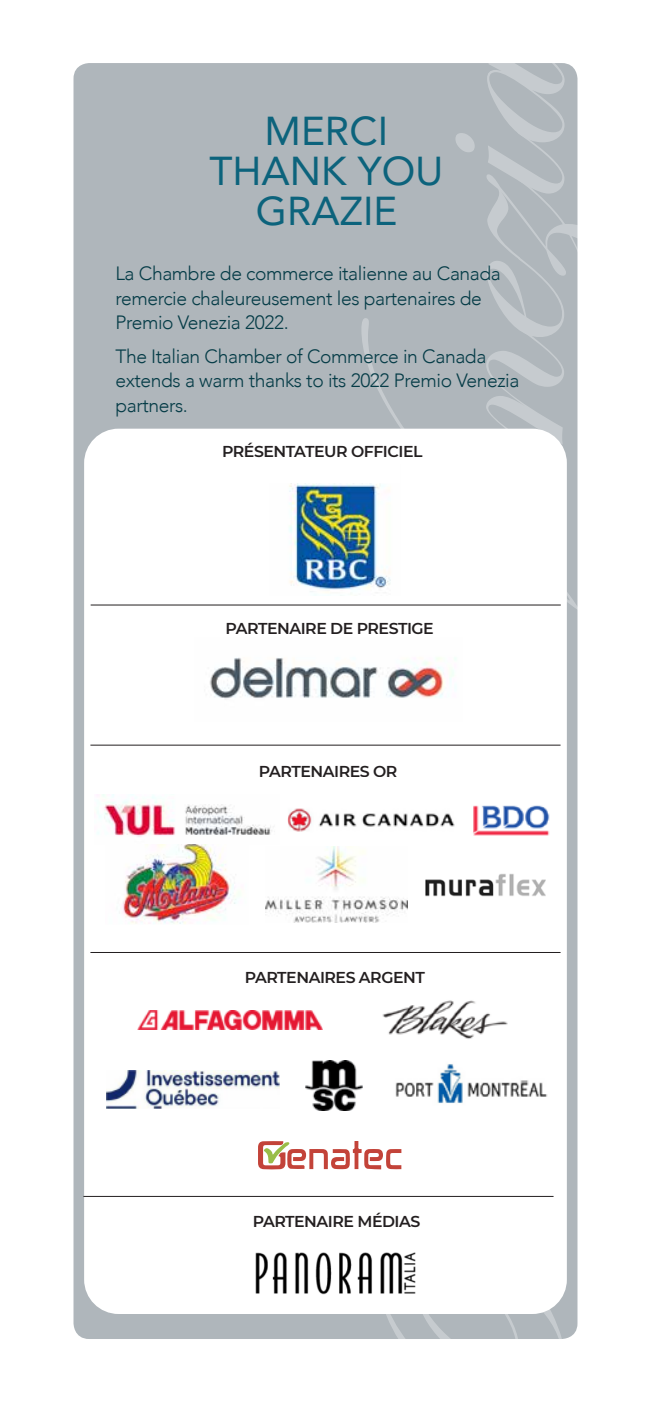
<style>
.page{position:relative;width:651px;height:1402px;background:#fff}
.page>*{position:absolute;margin:0;border:0;box-sizing:border-box;transform-origin:0 0}
.t1{font:40.25px/40.2px "Avenir";color:#0c637c;text-align:center}
.t2{font:300 19.25px/24.5px "Avenir";letter-spacing:-.02em;color:#053c47}
.t3{font:600 15.75px "Montserrat";letter-spacing:-.03em;color:#231f20}
</style>
<div class="page">
<div style="left:74px;top:63px;width:504px;height:1276px;background:#afb6bb;border-radius:16px"></div>
<svg style="left:386px;top:1292px;width:180px;height:47px"></svg>
<svg style="left:361px;top:318px;width:217px;height:382px"></svg>
<svg style="left:455px;top:63px;width:123px;height:453px"></svg>
<div style="left:84px;top:429px;width:483px;height:885px;background:#fff;border-radius:34px"></div>
<hr style="left:91px;top:604px;width:470px;height:1px;background:#231f20">
<img style="left:289px;top:483px;width:102px;height:112px">
<img style="left:97px;top:794px;width:175px;height:43px">
<img style="left:288px;top:808px;width:167px;height:24px">
<img style="left:473px;top:805px;width:77px;height:31px">
<img style="left:425px;top:873px;width:120px;height:24px">
<img style="left:122px;top:844px;width:115px;height:80px">
<img style="left:266px;top:846px;width:142px;height:76px">
<hr style="left:90px;top:952px;width:471px;height:1px;background:#231f20">
<img style="left:137px;top:1010px;width:185px;height:19px">
<img style="left:382px;top:1000px;width:126px;height:39px">
<img style="left:106px;top:1070px;width:174px;height:39px">
<img style="left:306px;top:1061px;width:56px;height:50px">
<img style="left:395px;top:1064px;width:153px;height:39px">
<hr style="left:83px;top:1196px;width:471px;height:1px;background:#231f20">
<img style="left:255px;top:1252px;width:161px;height:43px">
<hr style="left:90px;top:745px;width:471px;height:1px;background:#231f20">
<img style="left:210px;top:657px;width:247px;height:42px">
<svg style="left:258px;top:1141px;width:143px;height:28px"></svg>
<h1 class="t1" style="left:209px;top:109px;width:236px">MERCI<br>THANK YOU<br>GRAZIE</h1>
<p class="t2" style="left:115px;top:262px;width:387px">La Chambre de commerce italienne au Canada remercie chaleureusement les partenaires de<br>Premio Venezia 2022.</p>
<p class="t2" style="left:115px;top:344px;width:405px">The Italian Chamber of Commerce in Canada extends a warm thanks to its 2022 Premio Venezia partners.</p>
<p class="t3" style="left:222px;top:440px;width:202px">PRÉSENTATEUR OFFICIEL</p>
<p class="t3" style="left:226px;top:617px;width:210px">PARTENAIRE DE PRESTIGE</p>
<p class="t3" style="left:259px;top:760px;width:140px">PARTENAIRES OR</p>
<p class="t3" style="left:245px;top:966px;width:182px">PARTENAIRES ARGENT</p>
<p class="t3" style="left:253px;top:1210px;width:169px">PARTENAIRE MÉDIAS</p>
</div>
